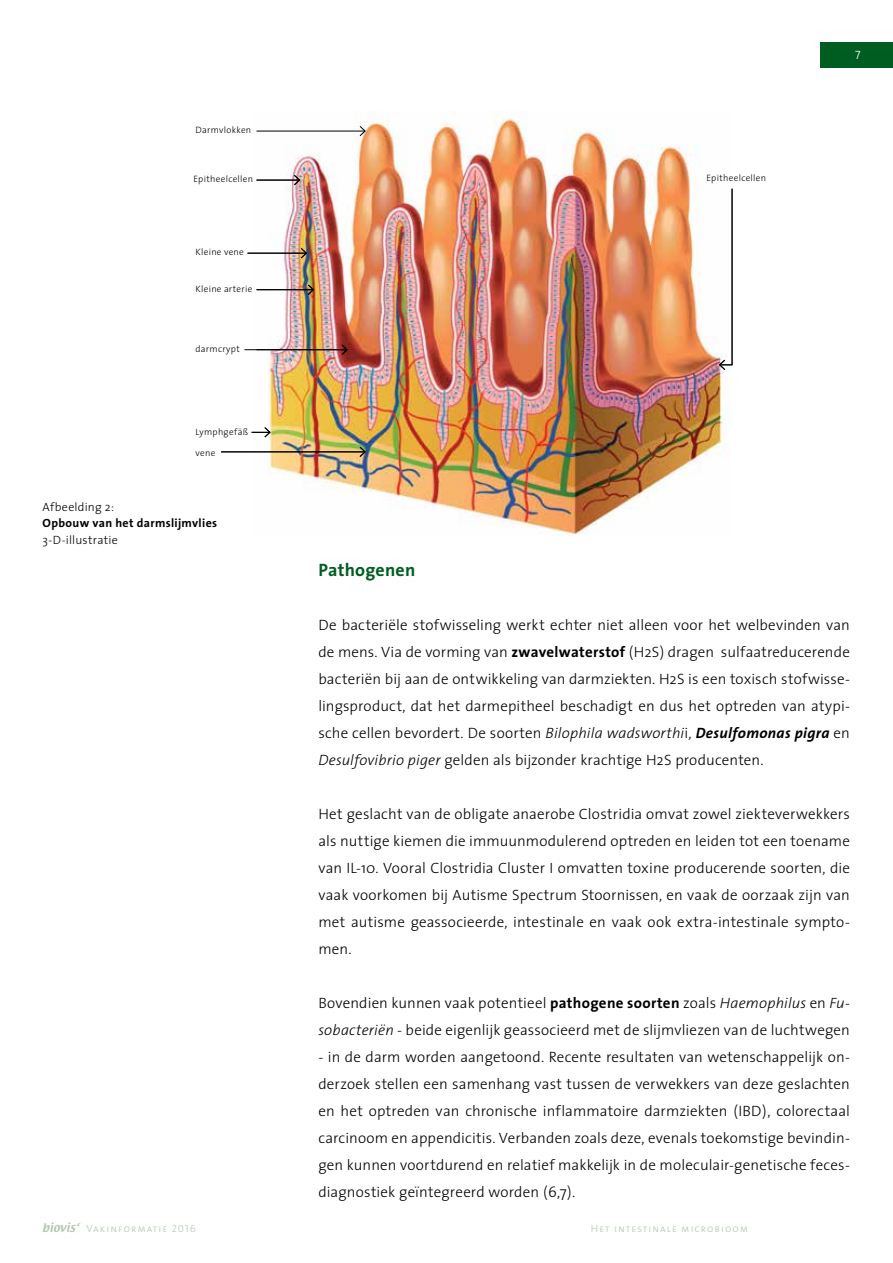
<style>
.page{position:relative;width:893px;height:1263px;background:#fff}
.page>*{position:absolute;margin:0;border:0;box-sizing:border-box;transform-origin:0 0}
.t1{font:700 18px "The Sans";letter-spacing:.015em;color:#005d22}
.t2{font:300 15px/27px "The Sans";letter-spacing:.01em;color:#000;text-align:justify}
.t3{font:300 12px "The Sans";letter-spacing:.015em;color:#000}
.t4{font:700 12px "The Sans";letter-spacing:.03em;color:#000}
.t5{font:12px "The Sans Light Caps";color:#fff}
.t6{font:10.5px "The Sans Light Caps";letter-spacing:.1em;color:#b2c9b1}
.t7{font:300 9.3px "The Sans";letter-spacing:.03em;color:#000}
.s1{font-weight:700}
.s2{font-style:italic}
.s3{font-weight:700;font-style:italic}
.s4{font-family:"Textile"}
</style>
<div class="page">
<div style="left:820px;top:42px;width:73px;height:26px;background:#005d22"></div>
<hr style="left:732px;top:189px;width:1px;height:176px;background:#000">
<img style="left:253px;top:111px;width:477px;height:424px">
<hr style="left:256px;top:131px;width:109px;height:1px;background:#000">
<svg style="left:359px;top:125px;width:7px;height:12px"></svg>
<svg style="left:719px;top:359px;width:13px;height:11px"></svg>
<hr style="left:256px;top:180px;width:43px;height:1px;background:#000">
<svg style="left:293px;top:174px;width:7px;height:12px"></svg>
<hr style="left:247px;top:253px;width:59px;height:1px;background:#000">
<svg style="left:300px;top:247px;width:7px;height:12px"></svg>
<hr style="left:256px;top:289px;width:57px;height:1px;background:#000">
<svg style="left:307px;top:284px;width:7px;height:11px"></svg>
<hr style="left:244px;top:349px;width:103px;height:1px;background:#000">
<svg style="left:341px;top:344px;width:7px;height:11px"></svg>
<hr style="left:221px;top:451px;width:144px;height:1px;background:#000">
<svg style="left:359px;top:446px;width:7px;height:11px"></svg>
<svg style="left:252px;top:427px;width:19px;height:11px"></svg>
<p class="t7" style="left:196px;top:123px;width:57px">Darmvlokken</p>
<p class="t7" style="left:193px;top:172px;width:61px">Epitheelcellen</p>
<p class="t7" style="left:196px;top:245px;width:50px">Kleine vene</p>
<p class="t7" style="left:196px;top:281px;width:58px">Kleine arterie</p>
<p class="t7" style="left:196px;top:341px;width:46px">darmcrypt</p>
<p class="t7" style="left:196px;top:424px;width:54px">Lymphgefäß</p>
<p class="t7" style="left:196px;top:445px;width:21px">vene</p>
<p class="t3" style="left:43px;top:497px;width:73px">Afbeelding 2:</p>
<p class="t4" style="left:43px;top:513px;width:176px">Opbouw van het darmslijmvlies</p>
<p class="t3" style="left:43px;top:530px;width:77px">3-D-illustratie</p>
<p class="t7" style="left:706px;top:171px;width:61px">Epitheelcellen</p>
<p class="t5" style="left:855px;top:45px;width:7px">7</p>
<p class="t1" style="left:318px;top:555px;width:99px">Pathogenen</p>
<p class="t2" style="left:318px;top:611px;width:533px">De bacteriële stofwisseling werkt echter niet alleen voor het welbevinden van de mens. Via de vorming van <span class="s1">zwavelwaterstof</span> (H2S) dragen sulfaatreducerende bacteriën bij aan de ontwikkeling van darmziekten. H2S is een toxisch stofwisse&shy;lingsproduct, dat het darmepitheel beschadigt en dus het optreden van atypi&shy;sche cellen bevordert. De soorten <span class="s2">Bilophila wadsworthi</span>i, <span class="s3">Desulfomonas pigra</span> en <span class="s2">Desulfovibrio piger</span> gelden als bijzonder krachtige H2S producenten.</p>
<p class="t2" style="left:318px;top:800px;width:533px">Het geslacht van de obligate anaerobe Clostridia omvat zowel ziekteverwekkers als nuttige kiemen die immuunmodulerend optreden en leiden tot een toename van IL-10. Vooral Clostridia Cluster I omvatten toxine producerende soorten, die vaak voorkomen bij Autisme Spectrum Stoornissen, en vaak de oorzaak zijn van met autisme geassocieerde, intestinale en vaak ook extra-intestinale sympto&shy;men.</p>
<p class="t2" style="left:318px;top:989px;width:533px">Bovendien kunnen vaak potentieel <span class="s1">pathogene soorten</span> zoals <span class="s2">Haemophilus</span> en <span class="s2">Fu&shy;sobacteriën</span> - beide eigenlijk geassocieerd met de slijmvliezen van de luchtwegen</p>
<p class="t2" style="left:318px;top:1043px;width:533px">- in de darm worden aangetoond. Recente resultaten van wetenschappelijk on&shy;derzoek stellen een samenhang vast tussen de verwekkers van deze geslachten en het optreden van chronische inflammatoire darmziekten (IBD), colorectaal carcinoom en appendicitis. Verbanden zoals deze, evenals toekomstige bevindin&shy;gen kunnen voortdurend en relatief makkelijk in de moleculair-genetische feces&shy;diagnostiek geïntegreerd worden (6,7).</p>
<p class="t6" style="left:42px;top:1220px;width:155px"><span class="s4">biovis‘</span> Vakinformatie 2016</p>
<p class="t6" style="left:591px;top:1220px;width:159px">Het intestinale microbioom</p>
</div>
